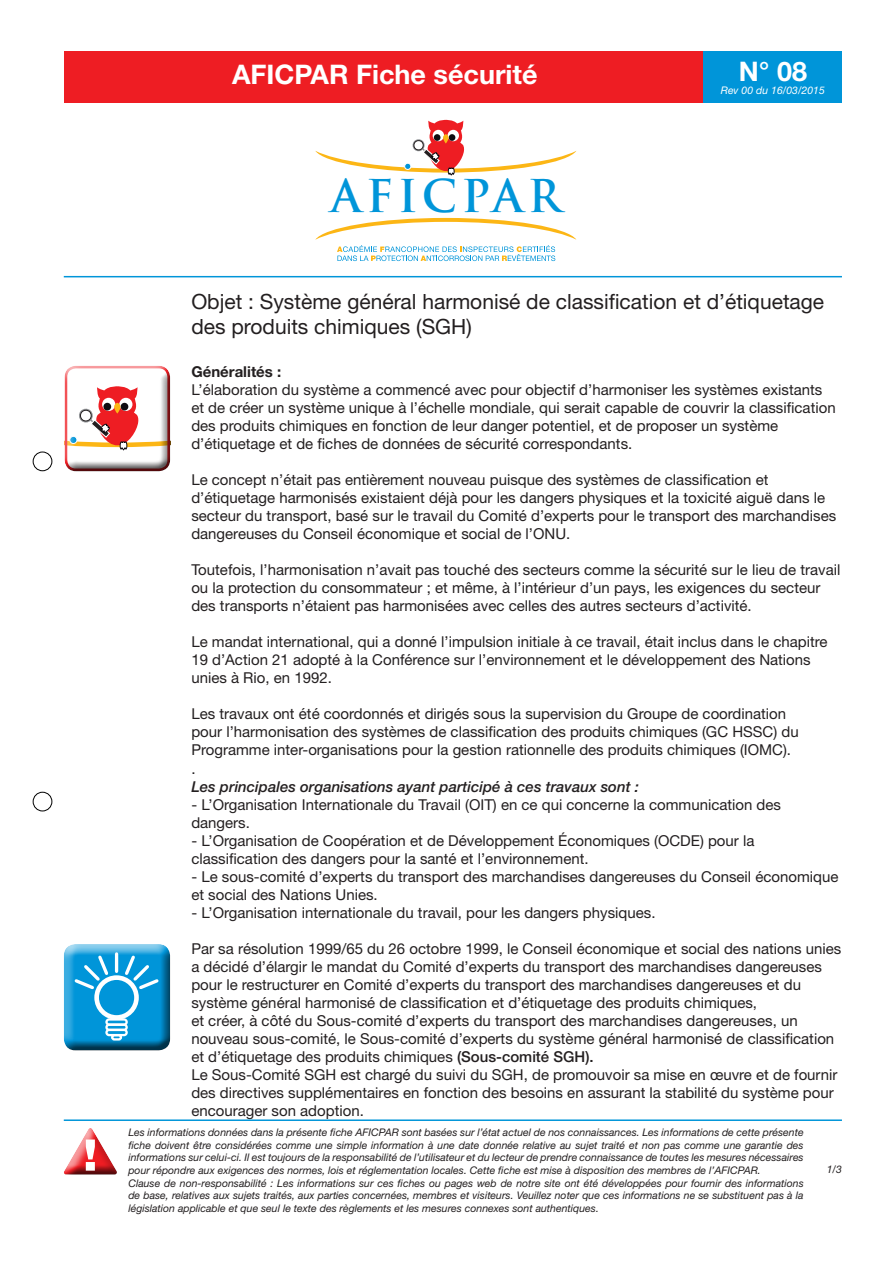
<style>
.page{position:relative;width:893px;height:1263px;background:#fff}
.page>*{position:absolute;margin:0;border:0;box-sizing:border-box;transform-origin:0 0}
.t1{font:700 44.1px "Trajan Pro";letter-spacing:.1em;color:#0095d9}
.t2{font:700 27px "Helvetica Neue";color:#fff}
.t3{font:21px/25.2px "Helvetica Neue";color:#231f20}
.t4{font:15px/18px "Helvetica Neue";color:#231f20}
.t5{font:italic 500 15px "Helvetica Neue";color:#231f20}
.t6{font:700 15px "Helvetica Neue";color:#231f20}
.t7{font:italic 10.5px/12.6px "Helvetica Neue";color:#231f20}
.t8{font:italic 10.5px "Helvetica Neue";color:#fff}
.s1{font-weight:500}
</style>
<div class="page">
<div style="left:64px;top:51px;width:640px;height:51px;background:#ee1d23"></div>
<div style="left:704px;top:51px;width:138px;height:51px;background:#0095d9"></div>
<hr style="left:64px;top:276px;width:778px;height:1px;background:#0095d9">
<svg style="left:315px;top:218px;width:261px;height:43px"></svg>
<svg style="left:315px;top:120px;width:261px;height:55px"></svg>
<div style="left:63px;top:365px;width:109px;height:108px;background:#231f20;opacity:.75"></div>
<div style="left:33px;top:452px;width:19px;height:19px;border:1px solid #000;border-radius:50%"></div>
<div style="left:33px;top:792px;width:19px;height:19px;border:1px solid #000;border-radius:50%"></div>
<div style="left:64px;top:944px;width:108px;height:109px;background:#231f20;opacity:.75"></div>
<svg style="left:72px;top:950px;width:89px;height:86px;background:#2da7df"></svg>
<div style="left:111px;top:1034px;width:11px;height:6px;border:2px solid #fff;border-radius:2px"></div>
<hr style="left:64px;top:1119px;width:778px;height:2px;background:#0095d9">
<div style="left:61px;top:1126px;width:57px;height:50px;background:#231f20;opacity:.75"></div>
<svg style="left:64px;top:1128px;width:53px;height:46px"></svg>
<h2 class="t2" style="left:232px;top:58px;width:307px">AFICPAR Fiche sécurité</h2>
<h2 class="t2" style="left:739px;top:55px;width:70px">N° 08</h2>
<p class="t8" style="left:721px;top:84px;width:106px">Rev 00 du 16/03/2015</p>
<h1 class="t1" style="left:331px;top:168px;width:232px">AFICPAR</h1>
<h3 class="t3" style="left:191px;top:288px;width:634px">Objet : Système général harmonisé de classification et d’étiquetage des produits chimiques (SGH)</h3>
<p class="t6" style="left:191px;top:363px;width:91px">Généralités :</p>
<p class="t4" style="left:191px;top:381px;width:646px">L’élaboration du système a commencé avec pour objectif d’harmoniser les systèmes existants et de créer un système unique à l’échelle mondiale, qui serait capable de couvrir la classification des produits chimiques en fonction de leur danger potentiel, et de proposer un système d’étiquetage et de fiches de données de sécurité correspondants.</p>
<p class="t4" style="left:191px;top:471px;width:646px">Le concept n’était pas entièrement nouveau puisque des systèmes de classification et d’étiquetage harmonisés existaient déjà pour les dangers physiques et la toxicité aiguë dans le secteur du transport, basé sur le travail du Comité d’experts pour le transport des marchandises dangereuses du Conseil économique et social de l’ONU.</p>
<p class="t4" style="left:191px;top:561px;width:651px">Toutefois, l’harmonisation n’avait pas touché des secteurs comme la sécurité sur le lieu de travail ou la protection du consommateur ; et même, à l’intérieur d’un pays, les exigences du secteur des transports n’étaient pas harmonisées avec celles des autres secteurs d’activité.</p>
<p class="t4" style="left:191px;top:633px;width:638px">Le mandat international, qui a donné l’impulsion initiale à ce travail, était inclus dans le chapitre<br>19 d’Action 21 adopté à la Conférence sur l’environnement et le développement des Nations unies à Rio, en 1992.</p>
<p class="t4" style="left:191px;top:705px;width:609px">Les travaux ont été coordonnés et dirigés sous la supervision du Groupe de coordination pour l’harmonisation des systèmes de classification des produits chimiques (GC HSSC) du Programme inter-organisations pour la gestion rationnelle des produits chimiques (IOMC). .</p>
<p class="t5" style="left:191px;top:777px;width:449px">Les principales organisations ayant participé à ces travaux sont :</p>
<p class="t4" style="left:191px;top:795px;width:591px">- L’Organisation Internationale du Travail (OIT) en ce qui concerne la communication des dangers.</p>
<p class="t4" style="left:191px;top:831px;width:565px">- L’Organisation de Coopération et de Développement Économiques (OCDE) pour la classification des dangers pour la santé et l’environnement.</p>
<p class="t4" style="left:191px;top:867px;width:649px">- Le sous-comité d’experts du transport des marchandises dangereuses du Conseil économique et social des Nations Unies.</p>
<p class="t4" style="left:191px;top:903px;width:466px">- L’Organisation internationale du travail, pour les dangers physiques.</p>
<p class="t4" style="left:191px;top:939px;width:651px">Par sa résolution 1999/65 du 26 octobre 1999, le Conseil économique et social des nations unies a décidé d’élargir le mandat du Comité d’experts du transport des marchandises dangereuses pour le restructurer en Comité d’experts du transport des marchandises dangereuses et du système général harmonisé de classification et d’étiquetage des produits chimiques,<br>et créer, à côté du Sous-comité d’experts du transport des marchandises dangereuses, un nouveau sous-comité, le Sous-comité d’experts du système général harmonisé de classification et d’étiquetage des produits chimiques <span class="s1">(Sous-comité SGH).<br></span>Le Sous-Comité SGH est chargé du suivi du SGH, de promouvoir sa mise en œuvre et de fournir des directives supplémentaires en fonction des besoins en assurant la stabilité du système pour encourager son adoption.</p>
<p class="t7" style="left:128px;top:1126px;width:677px">Les informations données dans la présente fiche AFICPAR sont basées sur l’état actuel de nos connaissances. Les informations de cette présente fiche doivent être considérées comme une simple information à une date donnée relative au sujet traité et non pas comme une garantie des informations sur celui-ci. Il est toujours de la responsabilité de l’utilisateur et du lecteur de prendre connaissance de toutes les mesures nécessaires pour répondre aux exigences des normes, lois et réglementation locales. Cette fiche est mise à disposition des membres de l’AFICPAR.<br>Clause de non-responsabilité : Les informations sur ces fiches ou pages web de notre site ont été développées pour fournir des informations de base, relatives aux sujets traités, aux parties concernées, membres et visiteurs. Veuillez noter que ces informations ne se substituent pas à la législation applicable et que seul le texte des règlements et les mesures connexes sont authentiques.</p>
<p class="t7" style="left:827px;top:1163px;width:17px">1/3</p>
</div>
